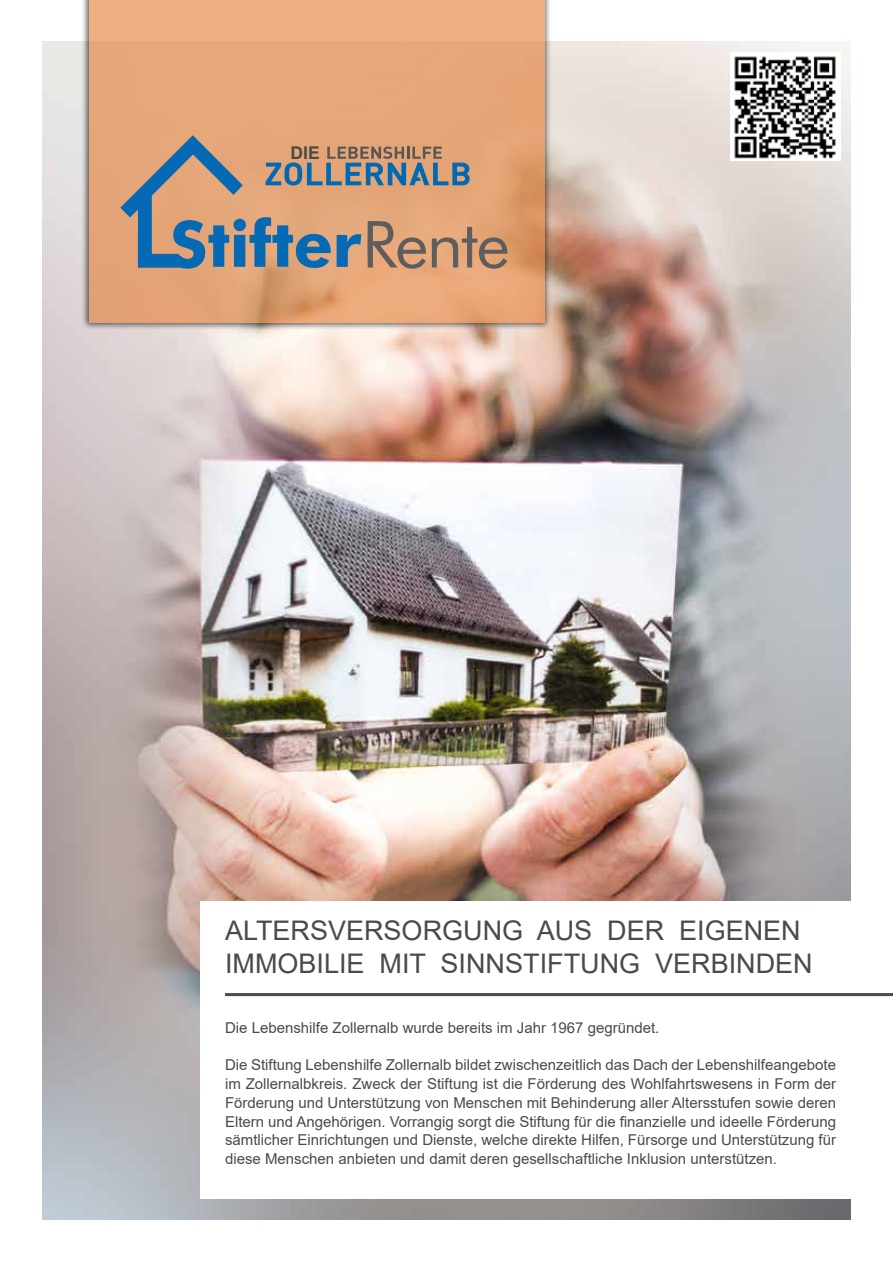
<style>
.page{position:relative;width:893px;height:1263px;background:#fff}
.page>*{position:absolute;margin:0;border:0;box-sizing:border-box;transform-origin:0 0}
.t1{font:27px/32.4px "Arial";color:#4a4a49}
.t2{font:700 17.55px "Arial";color:#4a4a49}
.t3{font:15px/18.8px "Arial";color:#4a4a49;text-align:justify}
</style>
<div class="page">
<img style="left:42px;top:42px;width:808px;height:1177px">
<svg style="left:81px;top:0;width:471px;height:330px;background:#c4b3a8"></svg>
<svg style="left:89px;top:0;width:455px;height:322px;background:#e6a678"></svg>
<svg style="left:120px;top:135px;width:387px;height:134px;background:#b19682"></svg>
<div style="left:201px;top:901px;width:668px;height:298px;background:#fff"></div>
<hr style="left:225px;top:993px;width:668px;height:3px;background:#4a4a49">
<img style="left:730px;top:52px;width:110px;height:109px">
<p class="t2" style="left:291px;top:140px;width:31px">DIE</p>
<h1 class="t1" style="left:225px;top:914px;width:589px">ALTERSVERSORGUNG AUS DER EIGENEN<br>IMMOBILIE MIT SINNSTIFTUNG VERBINDEN</h1>
<p class="t3" style="left:225px;top:1018px;width:436px">Die Lebenshilfe Zollernalb wurde bereits im Jahr 1967 gegründet.</p>
<p class="t3" style="left:225px;top:1055px;width:612px">Die Stiftung Lebenshilfe Zollernalb bildet zwischenzeitlich das Dach der Lebenshilfeangebote im Zollernalbkreis. Zweck der Stiftung ist die Förderung des Wohlfahrtswesens in Form der Förderung und Unterstützung von Menschen mit Behinderung aller Altersstufen sowie deren Eltern und Angehörigen. Vorrangig sorgt die Stiftung für die finanzielle und ideelle Förderung sämtlicher Einrichtungen und Dienste, welche direkte Hilfen, Fürsorge und Unterstützung für diese Menschen anbieten und damit deren gesellschaftliche Inklusion unterstützen.</p>
</div>
